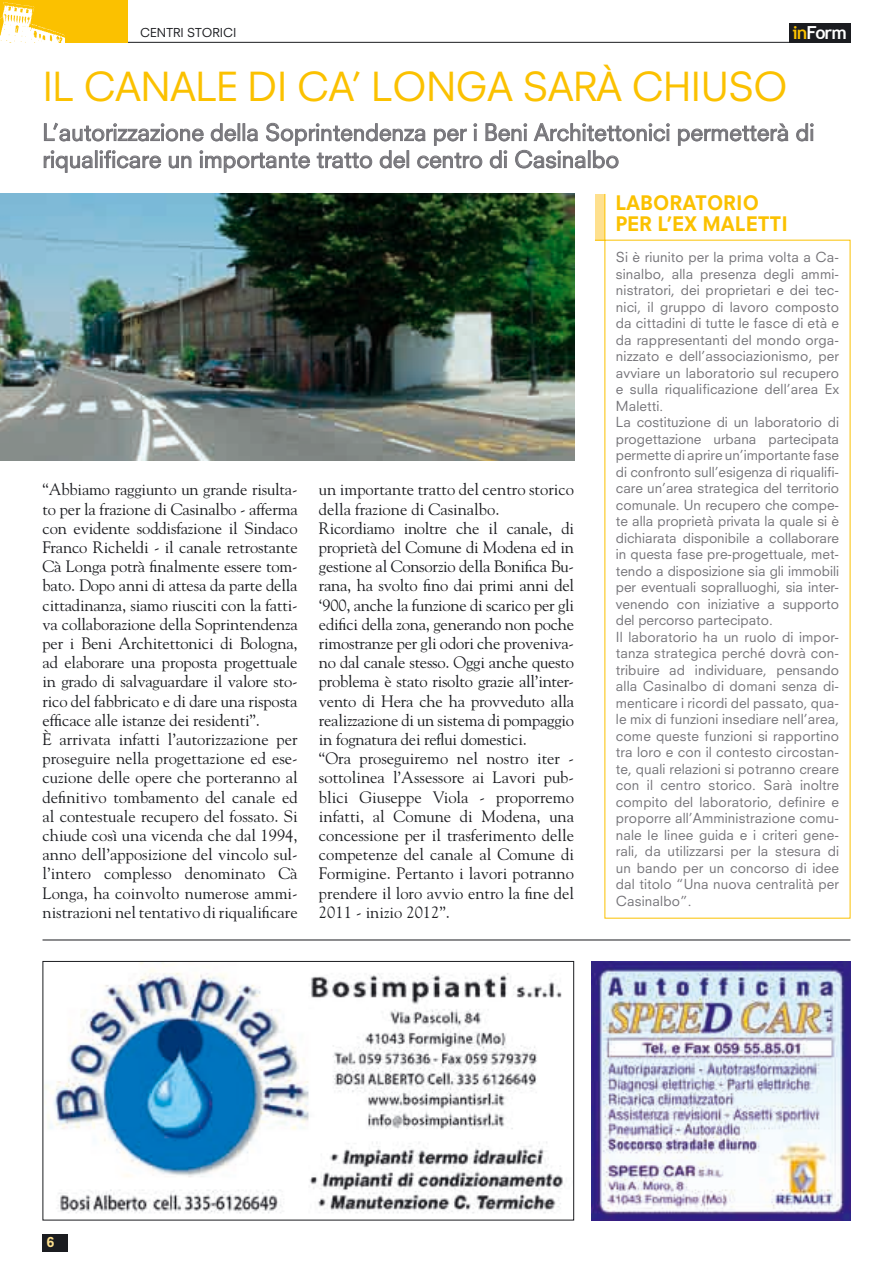
<style>
.page{position:relative;width:893px;height:1263px;background:#fff}
.page>*{position:absolute;margin:0;border:0;box-sizing:border-box;transform-origin:0 0}
.t1{font:39px "Neuzeit S";letter-spacing:-.02em;color:#fbc100}
.t2{font:22.5px/27px "Neuzeit S";color:#757479}
.t3{font:800 19.5px/21px "Neuzeit S";color:#fbc100}
.t4{font:700 18px "Trebuchet MS";letter-spacing:-.05em;color:#fff}
.t5{font:16.5px/19.2px "Goudy";letter-spacing:-.01em;color:#1b1c20}
.t6{font:13.5px/16.5px "Neuzeit S";letter-spacing:.01em;color:#757479}
.t7{font:12px "Neuzeit S";color:#1b1c20}
.s1{color:#fbc100}
</style>
<div class="page">
<hr style="left:127px;top:42px;width:723px;height:1px;background:#1b1c20">
<hr style="left:43px;top:940px;width:807px;height:1px;background:#1b1c20">
<div style="left:0;top:0;width:128px;height:43px;background:#fbc100"></div>
<div style="left:789px;top:23px;width:61px;height:19px;background:#1b1c20"></div>
<div style="left:43px;top:1234px;width:25px;height:17px;background:#1b1c20"></div>
<img style="left:0;top:2px;width:65px;height:41px">
<div style="left:595px;top:194px;width:10px;height:46px;background:#fee08e"></div>
<hr style="left:604px;top:194px;width:1px;height:46px;background:#fbc100">
<img style="left:0;top:194px;width:574px;height:267px">
<svg style="left:678px;top:123px;width:110px;height:23px"></svg>
<svg style="left:796px;top:123px;width:17px;height:18px"></svg>
<svg style="left:44px;top:123px;width:625px;height:50px"></svg>
<img style="left:45px;top:963px;width:520px;height:251px">
<div style="left:43px;top:961px;width:531px;height:259px;border:1px solid #1b1c20"></div>
<img style="left:591px;top:961px;width:259px;height:259px">
<p class="t4" style="left:792px;top:22px;width:56px"><span class="s1">in</span>Form</p>
<p class="t7" style="left:140px;top:26px;width:98px">centri storici</p>
<h1 class="t1" style="left:43px;top:63px;width:151px">ILCANALE</h1>
<h1 class="t1" style="left:247px;top:63px;width:542px">DI CA’ LONGA sarà chiuso</h1>
<h2 class="t2" style="left:43px;top:119px;width:773px">L’autorizzazione della Soprintendenza per i Beni Architettonici permetterà di riqualificare un importante tratto del centro di Casinalbo</h2>
<p class="t5" style="left:43px;top:480px;width:257px">“Abbiamo raggiunto un grande risulta&shy;to per la frazione di Casinalbo - afferma con evidente soddisfazione il Sindaco Franco Richeldi - il canale retrostante Cà Longa potrà finalmente essere tom&shy;bato. Dopo anni di attesa da parte della cittadinanza, siamo riusciti con la fatti&shy;va collaborazione della Soprintendenza per i Beni Architettonici di Bologna, ad elaborare una proposta progettuale in grado di salvaguardare il valore sto&shy;rico del fabbricato e di dare una risposta efficace alle istanze dei residenti”.<br>È arrivata infatti l’autorizzazione per proseguire nella progettazione ed ese&shy;cuzione delle opere che porteranno al definitivo tombamento del canale ed al contestuale recupero del fossato. Si chiude così una vicenda che dal 1994, anno dell’apposizione del vincolo sul&shy;l’intero complesso denominato Cà Longa, ha coinvolto numerose ammi&shy;nistrazioni nel tentativo di riqualificare</p>
<p class="t5" style="left:319px;top:480px;width:257px">un importante tratto del centro storico della frazione di Casinalbo.<br>Ricordiamo inoltre che il canale, di proprietà del Comune di Modena ed in gestione al Consorzio della Bonifica Bu&shy;rana, ha svolto fino dai primi anni del ‘900, anche la funzione di scarico per gli edifici della zona, generando non poche rimostranze per gli odori che proveniva&shy;no dal canale stesso. Oggi anche questo problema è stato risolto grazie all’inter&shy;vento di Hera che ha provveduto alla realizzazione di un sistema di pompaggio in fognatura dei reflui domestici.<br>“Ora proseguiremo nel nostro iter - sottolinea l’Assessore ai Lavori pub&shy;blici Giuseppe Viola - proporremo infatti, al Comune di Modena, una concessione per il trasferimento delle competenze del canale al Comune di Formigine. Pertanto i lavori potranno prendere il loro avvio entro la fine del 2011 - inizio 2012”.</p>
<p class="t3" style="left:615px;top:192px;width:174px">LABORATORIO<br>PER L’EX MALETTI</p>
<p class="t6" style="left:616px;top:249px;width:225px">Si è riunito per la prima volta a Ca&shy;sinalbo, alla presenza degli ammi&shy;nistratori, dei proprietari e dei tec&shy;nici, il gruppo di lavoro composto da cittadini di tutte le fasce di età e da rappresentanti del mondo orga&shy;nizzato e dell’associazionismo, per avviare un laboratorio sul recupero e sulla riqualificazione dell’area Ex Maletti.<br>La costituzione di un laboratorio di progettazione urbana partecipata permette di aprire un’importante fase di confronto sull’esigenza di riqualifi&shy;care un’area strategica del territorio comunale. U n recupero che compe&shy;te alla proprietà privata la quale si è dichiarata disponibile a collaborare in questa fase pre-progettuale, met&shy;tendo a disposizione sia gli immobili per eventuali sopralluoghi, sia inter&shy;venendo con iniziative a supporto del percorso partecipato.<br>I l laboratorio ha un ruolo di impor&shy;tanza strategica perché dovrà con&shy;tribuire ad individuare, pensando alla Casinalbo di domani senza di&shy;menticare i ricordi del passato, qua&shy;le mix di funzioni insediare nell’area, come queste funzioni si rapportino tra loro e con il contesto circostan&shy;te, quali relazioni si potranno creare con il centro storico. Sarà inoltre compito del laboratorio, definire e proporre all’Amministrazione comu&shy;nale le linee guida e i criteri gene&shy;rali, da utilizzarsi per la stesura di un bando per un concorso di idee dal titolo “U na nuova centralità per Casinalbo”.</p>
</div>
